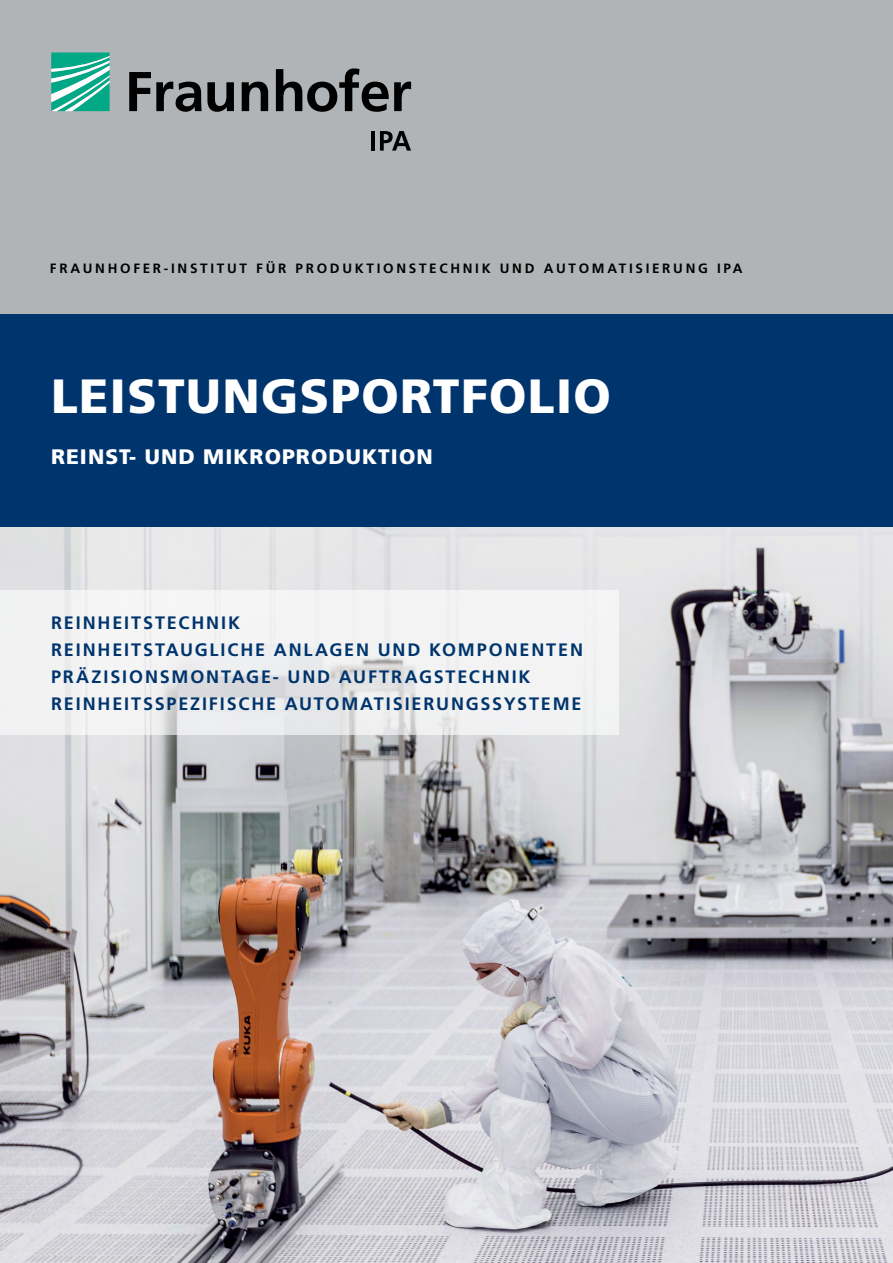
<style>
.page{position:relative;width:893px;height:1263px;background:#fff}
.page>*{position:absolute;margin:0;border:0;box-sizing:border-box;transform-origin:0 0}
._02_Standardüberschr{font:900 48px "Frutiger LT Com";letter-spacing:.03em;color:#fff}
._03_Standardüberschr{font:900 21px "Frutiger LT Com";letter-spacing:.05em;color:#fff}
.t1{font:700 18px "Frutiger LT Com";letter-spacing:.105em;color:#00346d}
._01_Institutsname{font:700 13.5px "Frutiger LT Com";letter-spacing:.2em;color:#000}
</style>
<div class="page">
<img style="left:0;top:527px;width:893px;height:736px">
<svg style="left:0;top:591px;width:619px;height:144px;fill:#f2f3f3"></svg>
<div style="left:0;top:0;width:893px;height:315px;background:#b1b4b6"></div>
<div style="left:0;top:315px;width:893px;height:212px;background:#00346d"></div>
<svg style="left:51px;top:53px;width:59px;height:58px;background:#4cbfa8"></svg>
<svg style="left:129px;top:68px;width:282px;height:44px"></svg>
<hr style="left:371px;top:131px;width:4px;height:20px;background:#000">
<svg style="left:380px;top:131px;width:31px;height:20px"></svg>
<p class="_01_Institutsname" style="left:50px;top:260px;width:694px">FRAUNHOFER-INSTITUT FÜR PRODUKTIONSTECHNIK UND AUTOMATISIERUNG IPA</p>
<p class="_02_Standardüberschr" style="left:51px;top:367px;width:561px">LEISTUNGSPORTFOLIO</p>
<p class="_03_Standardüberschr" style="left:51px;top:444px;width:383px">REINST- UND MIKROPRODUKTION</p>
<p class="t1" style="left:51px;top:612px;width:191px">REINHEITSTECHNIK</p>
<p class="t1" style="left:51px;top:639px;width:533px">REINHEITSTAUGLICHE ANLAGEN UND KOMPONENTEN</p>
<p class="t1" style="left:51px;top:666px;width:481px">PRÄZISIONSMONTAGE- UND AUFTRAGSTECHNIK</p>
<p class="t1" style="left:51px;top:693px;width:532px">REINHEITSSPEZIFISCHE AUTOMATISIERUNGSSYSTEME</p>
</div>
